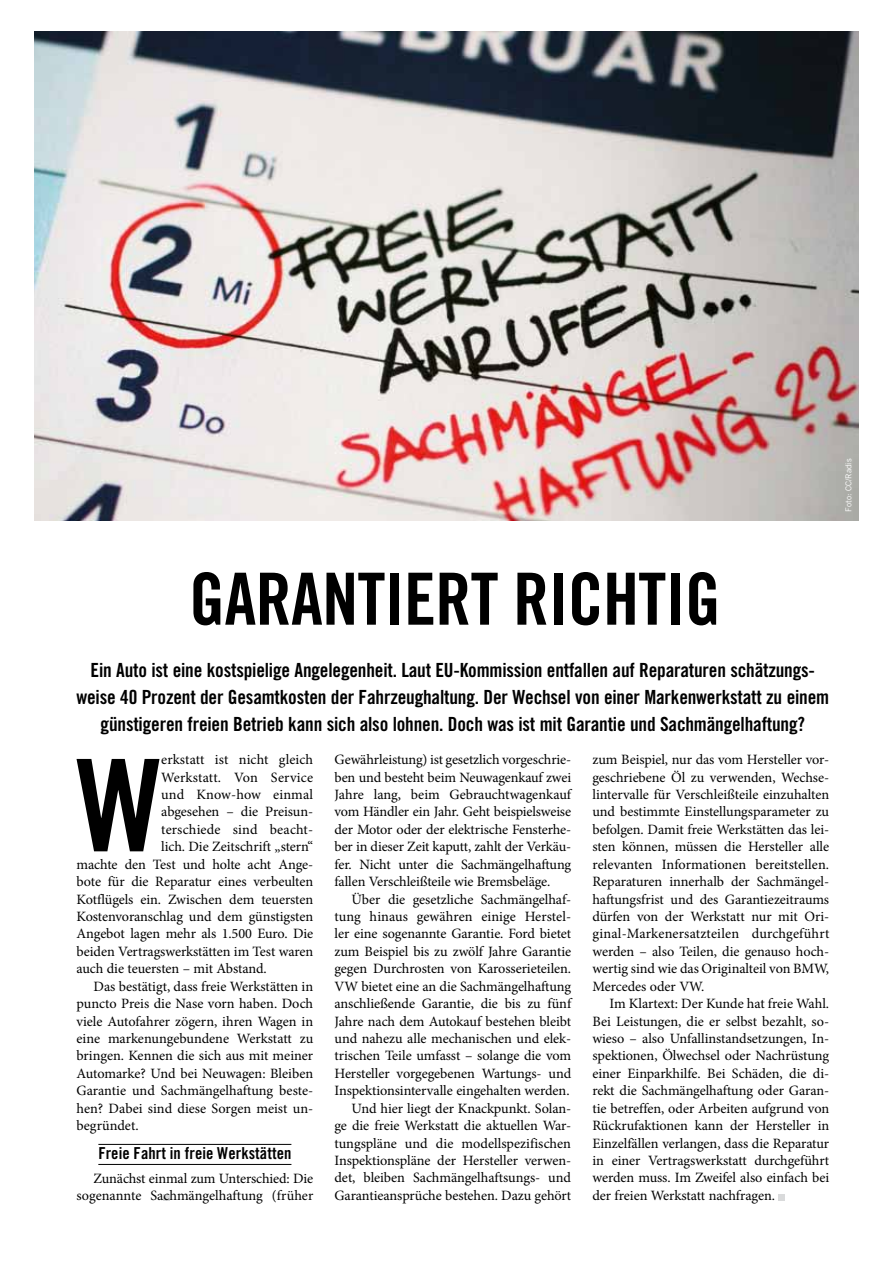
<style>
.page{position:relative;width:893px;height:1263px;background:#fff}
.page>*{position:absolute;margin:0;border:0;box-sizing:border-box;transform-origin:0 0}
.t1{font:127.95px "Trade Gothic LT Bold Cond Twenty";color:#000}
.t2{font:72px "Trade Gothic LT Bold Cond Twenty";color:#000}
.t3{font:19.5px/27px "Trade Gothic LT Bold Cond Twenty";letter-spacing:-.01em;color:#000;text-align:center}
.t4{font:16.5px "Trade Gothic LT Bold Cond Twenty";letter-spacing:.005em;color:#000}
.t5{font:14.25px/17.4px "Minion Pro";letter-spacing:-.005em;color:#000;text-align:justify}
.t6{font:14.25px "Minion Pro";letter-spacing:.015em;color:#000}
.t7{font:8.25px "Trade Gothic LT";letter-spacing:-.005em;color:#fff}
</style>
<div class="page">
<svg style="left:163px;top:1194px;width:6px;height:6px"></svg>
<img style="left:34px;top:32px;width:825px;height:488px">
<hr style="left:98px;top:1144px;width:193px;height:1px;background:#000">
<hr style="left:98px;top:1164px;width:193px;height:1px;background:#000">
<svg style="left:778px;top:1194px;width:6px;height:6px"></svg>
<p class="t7" style="left:843px;top:512px;width:54px;rotate:-90deg">Foto: CC/Radis</p>
<h2 class="t2" style="left:189px;top:555px;width:524px">Garantiert richtig</h2>
<p class="t3" style="left:77px;top:656px;width:754px">Ein Auto ist eine kostspielige Angelegenheit. Laut EU-Kommission entfallen auf Reparaturen schätzungs&shy;weise 40 Prozent der Gesamtkosten der Fahrzeughaltung. Der Wechsel von einer Markenwerkstatt zu einem günstigeren freien Betrieb kann sich also lohnen. Doch was ist mit Garantie und Sachmängelhaftung?</p>
<h1 class="t1" style="left:77px;top:728px;width:87px">W</h1>
<p class="t5" style="left:161px;top:751px;width:153px">erkstatt ist nicht gleich</p>
<p class="t6" style="left:161px;top:767px;width:153px">Werkstatt. Von Service</p>
<p class="t5" style="left:161px;top:786px;width:153px">und Know-how einmal</p>
<p class="t5" style="left:161px;top:803px;width:153px">abgesehen – die Preisun-</p>
<p class="t5" style="left:161px;top:821px;width:153px">terschiede sind beacht-</p>
<p class="t5" style="left:161px;top:838px;width:153px">lich. Die Zeitschrift „stern“</p>
<p class="t5" style="left:77px;top:855px;width:238px">machte den Test und holte acht Ange-</p>
<p class="t5" style="left:77px;top:873px;width:238px">bote für die Reparatur eines verbeulten</p>
<p class="t5" style="left:77px;top:890px;width:238px">Kotflügels ein. Zwischen dem teuersten</p>
<p class="t5" style="left:77px;top:908px;width:238px">Kostenvoranschlag und dem günstigsten</p>
<p class="t5" style="left:77px;top:925px;width:238px">Angebot lagen mehr als 1.500 Euro. Die</p>
<p class="t5" style="left:77px;top:943px;width:238px">beiden Vertragswerkstätten im Test waren</p>
<p class="t5" style="left:77px;top:960px;width:192px">auch die teuersten – mit Abstand.</p>
<p class="t5" style="left:94px;top:977px;width:221px">Das bestätigt, dass freie Werkstätten in</p>
<p class="t5" style="left:77px;top:995px;width:238px">puncto Preis die Nase vorn haben. Doch</p>
<p class="t5" style="left:77px;top:1012px;width:238px">viele Autofahrer zögern, ihren Wagen in</p>
<p class="t5" style="left:77px;top:1030px;width:238px">eine markenungebundene Werkstatt zu</p>
<p class="t5" style="left:77px;top:1047px;width:238px">bringen. Kennen die sich aus mit meiner</p>
<p class="t5" style="left:77px;top:1065px;width:238px">Automarke? Und bei Neuwagen: Bleiben</p>
<p class="t5" style="left:77px;top:1082px;width:238px">Garantie und Sachmängelhaftung beste-</p>
<p class="t5" style="left:77px;top:1099px;width:238px">hen? Dabei sind diese Sorgen meist un-</p>
<p class="t5" style="left:77px;top:1117px;width:64px">begründet.</p>
<p class="t4" style="left:98px;top:1143px;width:195px">Freie Fahrt in freie Werkstätten</p>
<p class="t5" style="left:77px;top:1169px;width:238px;text-align:right">Zunächst einmal zum Unterschied: Die sogenannte Sachmängelhaftung (früher</p>
<p class="t5" style="left:334px;top:751px;width:238px">Gewährleistung) ist gesetzlich vorgeschrie&shy;ben und besteht beim Neuwagenkauf zwei Jahre lang, beim Gebrauchtwagenkauf vom Händler ein Jahr. Geht beispielsweise der Motor oder der elektrische Fensterhe&shy;ber in dieser Zeit kaputt, zahlt der Verkäu&shy;fer. Nicht unter die Sachmängelhaftung fallen Verschleißteile wie Bremsbeläge.</p>
<p class="t5" style="left:334px;top:890px;width:238px;text-align:right">Über die gesetzliche Sachmängelhaf&shy;tung hinaus gewähren einige Herstel&shy;ler eine sogenannte Garantie. Ford bietet zum Beispiel bis zu zwölf Jahre Garantie gegen Durchrosten von Karosserieteilen.<br>VW bietet eine an die Sachmängelhaftung anschließende Garantie, die bis zu fünf Jahre nach dem Autokauf bestehen bleibt und nahezu alle mechanischen und elek&shy;trischen Teile umfasst – solange die vom Hersteller vorgegebenen Wartungs- und Inspektionsintervalle eingehalten werden.<br>Und hier liegt der Knackpunkt. Solan-<br>ge die freie Werkstatt die aktuellen War&shy;tungspläne und die modellspezifischen Inspektionspläne der Hersteller verwen&shy;det, bleiben Sachmängelhaftsungs- und Garantieansprüche bestehen. Dazu gehört</p>
<p class="t5" style="left:592px;top:751px;width:238px">zum Beispiel, nur das vom Hersteller vor&shy;geschriebene Öl zu verwenden, Wechse&shy;lintervalle für Verschleißteile einzuhalten und bestimmte Einstellungsparameter zu befolgen. Damit freie Werkstätten das lei&shy;sten können, müssen die Hersteller alle relevanten Informationen bereitstellen.<br>Reparaturen innerhalb der Sachmängel&shy;haftungsfrist und des Garantiezeitraums dürfen von der Werkstatt nur mit Ori&shy;ginal-Markenersatzteilen durchgeführt werden – also Teilen, die genauso hoch&shy;wertig sind wie das Originalteil von BMW, Mercedes oder VW.</p>
<p class="t5" style="left:592px;top:995px;width:238px;text-indent:17px">Im Klartext: Der Kunde hat freie Wahl.<br>Bei Leistungen, die er selbst bezahlt, so&shy;wieso – also Unfallinstandsetzungen, In&shy;spektionen, Ölwechsel oder Nachrüstung einer Einparkhilfe. Bei Schäden, die di&shy;rekt die Sachmängelhaftung oder Garan&shy;tie betreffen, oder Arbeiten aufgrund von Rückrufaktionen kann der Hersteller in Einzelfällen verlangen, dass die Reparatur in einer Vertragswerkstatt durchgeführt werden muss. Im Zweifel also einfach bei der freien Werkstatt nachfragen.</p>
</div>
